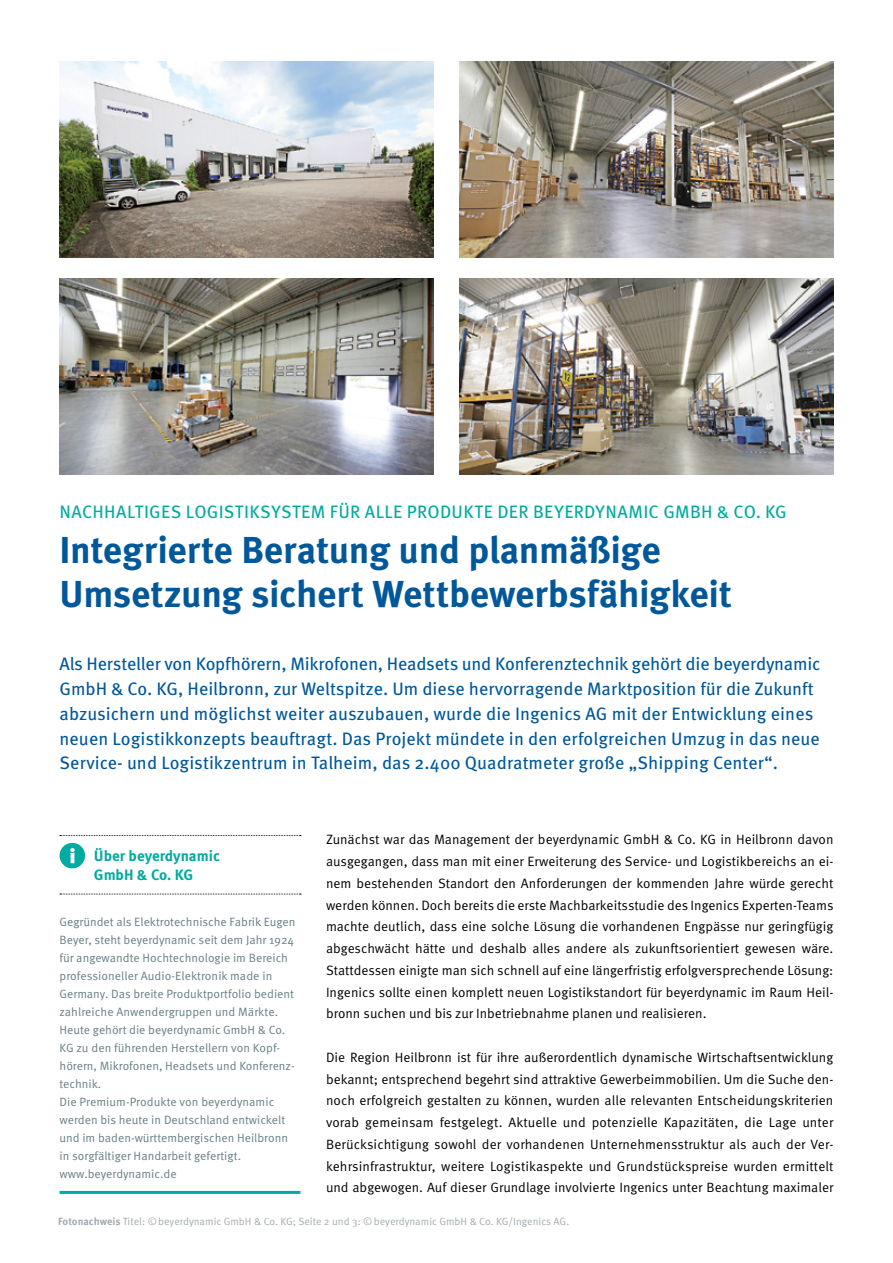
<style>
.page{position:relative;width:893px;height:1263px;background:#fff}
.page>*{position:absolute;margin:0;border:0;box-sizing:border-box;transform-origin:0 0}
.t1{font:700 37.5px/43.5px "Meta Pro";letter-spacing:-.01em;color:#00589a}
.t2{font:18px/24.8px "Meta Pro";color:#00589a}
.t3{font:18px "Meta Pro";letter-spacing:.015em;color:#00ab9f}
.t4{font:700 15px/19.5px "Meta Pro";color:#00ab9f}
.t5{font:13.5px/21.8px "Meta Pro";color:#000;text-align:justify}
.t6{font:12px/18px "Meta Pro";color:#677e85}
.t7{font:10.5px "Meta Pro";color:#a1acb1}
.s1{font-weight:700}
</style>
<div class="page">
<svg style="left:60px;top:835px;width:241px;height:1px"></svg>
<svg style="left:60px;top:894px;width:241px;height:1px"></svg>
<hr style="left:60px;top:1191px;width:240px;height:3px;background:#00ab9f">
<div style="left:60px;top:843px;width:25px;height:25px;background:#00ab9f;border-radius:50%"></div>
<svg style="left:70px;top:848px;width:5px;height:15px"></svg>
<img style="left:60px;top:279px;width:374px;height:196px">
<img style="left:459px;top:279px;width:374px;height:196px">
<img style="left:459px;top:61px;width:374px;height:196px">
<img style="left:60px;top:61px;width:374px;height:196px">
<h2 class="t3" style="left:60px;top:498px;width:729px">NACHHALTIGES LOGISTIKSYSTEM FÜR ALLE PRODUKTE DER BEYERDYNAMIC GMBH &amp; CO. KG</h2>
<h1 class="t1" style="left:60px;top:526px;width:674px">Integrierte Beratung und planmäßige<br>Umsetzung sichert Wettbewerbsfähigkeit</h1>
<p class="t2" style="left:60px;top:651px;width:762px">Als Hersteller von Kopfhörern, Mikrofonen, Headsets und Konferenztechnik gehört die beyerdynamic GmbH &amp; Co. KG, Heilbronn, zur Weltspitze. Um diese hervorragende Marktposition für die Zukunft abzusichern und möglichst weiter auszubauen, wurde die Ingenics AG mit der Entwicklung eines neuen Logistikkonzepts beauftragt. Das Projekt mündete in den erfolgreichen Umzug in das neue Service- und Logistikzentrum in Talheim, das 2.400 Quadratmeter große „Shipping Center“.</p>
<p class="t4" style="left:94px;top:845px;width:128px">Über beyerdynamic<br>GmbH &amp; Co. KG</p>
<p class="t6" style="left:60px;top:912px;width:237px">Gegründet als Elektrotechnische Fabrik Eugen Beyer, steht beyerdynamic seit dem Jahr 1924 für angewandte Hochtechnologie im Bereich professioneller Audio-Elektronik made in Germany. Das breite Produktportfolio bedient zahlreiche Anwendergruppen und Märkte.<br>Heute gehört die beyerdynamic GmbH &amp; Co.<br>KG zu den führenden Herstellern von Kopf&shy;hörern, Mikrofonen, Headsets und Konferenz&shy;technik.<br>Die Premium-Produkte von beyerdynamic werden bis heute in Deutschland entwickelt und im baden-württembergischen Heilbronn in sorgfältiger Handarbeit gefertigt. www.beyerdynamic.de</p>
<p class="t5" style="left:326px;top:828px;width:509px">Zunächst war das Management der beyerdynamic GmbH &amp; Co. KG in Heilbronn davon ausgegangen, dass man mit einer Erweiterung des Service- und Logistikbereichs an ei&shy;nem bestehenden Standort den Anforderungen der kommenden Jahre würde gerecht werden können. Doch bereits die erste Machbarkeitsstudie des Ingenics Experten-Teams machte deutlich, dass eine solche Lösung die vorhandenen Engpässe nur geringfügig abgeschwächt hätte und deshalb alles andere als zukunftsorientiert gewesen wäre.<br>Stattdessen einigte man sich schnell auf eine längerfristig erfolgversprechende Lösung:<br>Ingenics sollte einen komplett neuen Logistikstandort für beyerdynamic im Raum Heil&shy;bronn suchen und bis zur Inbetriebnahme planen und realisieren.</p>
<p class="t5" style="left:326px;top:1045px;width:509px">Die Region Heilbronn ist für ihre außerordentlich dynamische Wirtschaftsentwicklung bekannt; entsprechend begehrt sind attraktive Gewerbeimmobilien. Um die Suche den&shy;noch erfolgreich gestalten zu können, wurden alle relevanten Entscheidungskriterien vorab gemeinsam festgelegt. Aktuelle und potenzielle Kapazitäten, die Lage unter Berücksichtigung sowohl der vorhandenen Unternehmensstruktur als auch der Ver&shy;kehrsinfrastruktur, weitere Logistikaspekte und Grundstückspreise wurden ermittelt und abgewogen. Auf dieser Grundlage involvierte Ingenics unter Beachtung maximaler</p>
<p class="t7" style="left:58px;top:1213px;width:513px"><span class="s1">Fotonachweis</span> Titel: ©beyerdynamic GmbH &amp; Co. KG; Seite 2 und 3: ©beyerdynamic GmbH &amp; Co. KG/Ingenics AG.</p>
</div>
